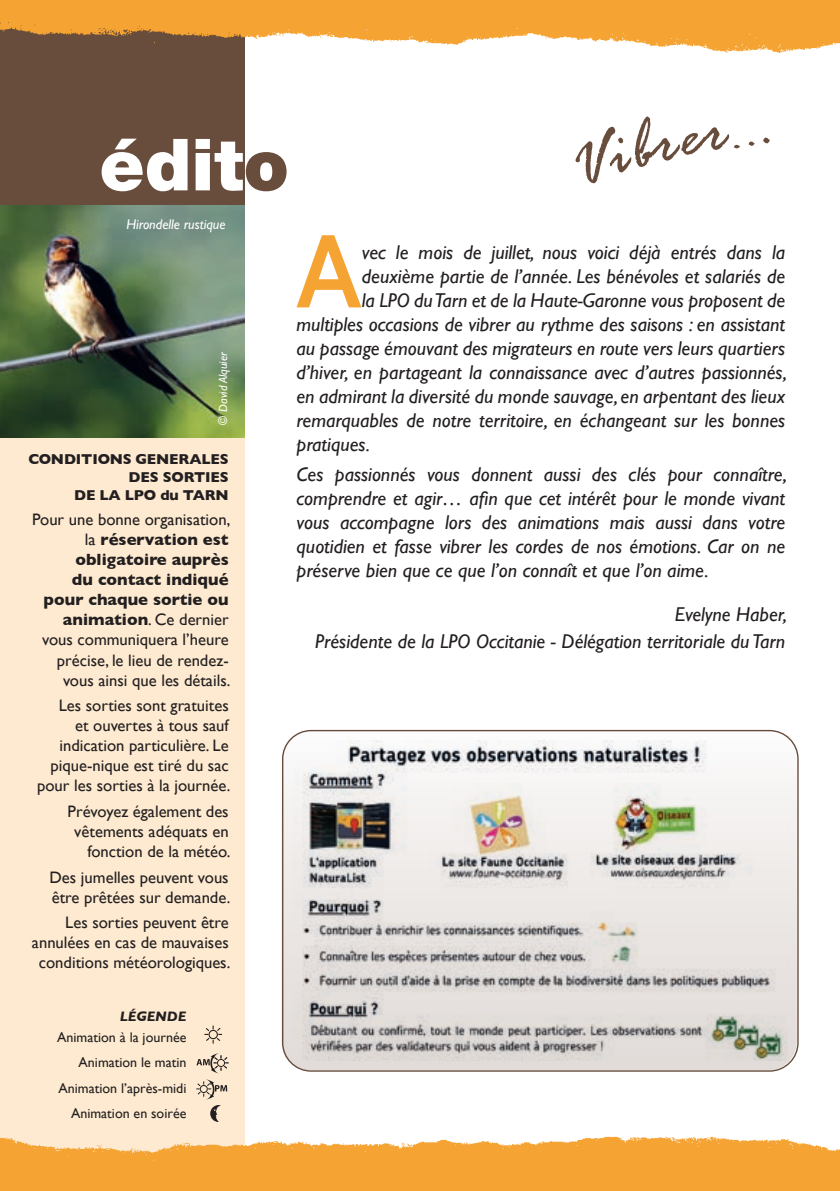
<style>
.page{position:relative;width:840px;height:1191px;background:#fff}
.page>*{position:absolute;margin:0;border:0;box-sizing:border-box;transform-origin:0 0}
.t1{font:600 105.8px "Gill Sans";color:#f5a332;scale:.85 1}
.t2{font:900 72px "Helvetica Neue LT Std";color:#fff}
.t3{font:italic 20px/24px "Gill Sans";color:#231f20;text-align:justify}
.t4{font:16.6px/20px "Gill Sans";color:#231f20;text-align:right}
.t5{font:700 14.6px/18px "Gill Sans";letter-spacing:-.01em;color:#231f20;text-align:right}
.t6{font:14px/25.2px "Gill Sans";color:#231f20;text-align:right}
.t7{font:italic 14px "Gill Sans";color:#fff}
.t8{font:italic 700 14px "Gill Sans";color:#231f20}
.t9{font:italic 12px "Gill Sans";color:#fff}
.s1{color:#684d3d}
.s2{font-weight:700}
</style>
<div class="page">
<img style="left:839px;top:0;width:1px;height:1189px">
<div style="left:0;top:438px;width:244px;height:723px;background:#fdead0"></div>
<div style="left:0;top:0;width:244px;height:210px;background:#684d3d"></div>
<img style="left:0;top:205px;width:244px;height:233px">
<svg style="left:196px;top:1079px;width:31px;height:20px"></svg>
<svg style="left:196px;top:1053px;width:32px;height:20px"></svg>
<svg style="left:210px;top:1105px;width:11px;height:17px"></svg>
<svg style="left:204px;top:1025px;width:18px;height:18px"></svg>
<svg style="left:281px;top:730px;width:515px;height:340px"></svg>
<img style="left:0;top:1132px;width:839px;height:59px">
<img style="left:0;top:0;width:839px;height:60px">
<h2 class="t2" style="left:99px;top:122px;width:191px">édit<span class="s1">o</span></h2>
<p class="t7" style="left:126px;top:216px;width:101px">Hirondelle rustique</p>
<p class="t9" style="left:216px;top:425px;width:74px;rotate:-90deg">© David Alquier</p>
<p class="t5" style="left:28px;top:449px;width:202px">CONDITIONS GENERALES<br>DES SORTIES<br>DE LA LPO du TARN</p>
<p class="t4" style="left:32px;top:509px;width:200px">Pour une bonne organisation, la <span class="s2">réservation est obligatoire auprès<br>du contact indiqué pour chaque sortie ou animation</span>. Ce dernier vous communiquera l’heure précise, le lieu de rendez&shy;vous ainsi que les détails.</p>
<p class="t4" style="left:37px;top:695px;width:195px">Les sorties sont gratuites<br>et ouvertes à tous sauf indication particulière. Le pique-nique est tiré du sac pour les sorties à la journée.</p>
<p class="t4" style="left:68px;top:801px;width:164px">Prévoyez également des vêtements adéquats en fonction de la météo.</p>
<p class="t4" style="left:49px;top:866px;width:182px;text-align:left">Des jumelles peuvent vous être prêtées sur demande.</p>
<p class="t4" style="left:32px;top:912px;width:200px">Les sorties peuvent être annulées en cas de mauvaises conditions météorologiques.</p>
<h1 class="t1" style="left:296px;top:208px;width:79px">A</h1>
<p class="t3" style="left:361px;top:241px;width:424px">vec le mois de juillet, nous voici déjà entrés dans la</p>
<p class="t3" style="left:361px;top:265px;width:424px">deuxième partie de l’année. Les bénévoles et salariés de</p>
<p class="t3" style="left:361px;top:289px;width:424px">la LPO du Tarn et de la Haute-Garonne vous proposent de</p>
<p class="t3" style="left:296px;top:313px;width:490px">multiples occasions de vibrer au rythme des saisons : en assistant</p>
<p class="t3" style="left:296px;top:337px;width:490px">au passage émouvant des migrateurs en route vers leurs quartiers</p>
<p class="t3" style="left:296px;top:361px;width:492px">d’hiver, en partageant la connaissance avec d’autres passionnés,</p>
<p class="t3" style="left:296px;top:385px;width:490px">en admirant la diversité du monde sauvage, en arpentant des lieux</p>
<p class="t3" style="left:296px;top:409px;width:490px">remarquables de notre territoire, en échangeant sur les bonnes</p>
<p class="t3" style="left:296px;top:433px;width:75px">pratiques.</p>
<p class="t3" style="left:296px;top:462px;width:492px">Ces passionnés vous donnent aussi des clés pour connaître, comprendre et agir… afin que cet intérêt pour le monde vivant vous accompagne lors des animations mais aussi dans votre quotidien et fasse vibrer les cordes de nos émotions. Car on ne préserve bien que ce que l’on connaît et que l’on aime.</p>
<p class="t3" style="left:315px;top:601px;width:473px;line-height:27px;text-align:right">Evelyne Haber,<br>Présidente de la LPO Occitanie - Délégation territoriale du Tarn</p>
<p class="t8" style="left:120px;top:1008px;width:68px">LÉGENDE</p>
<p class="t6" style="left:57px;top:1024px;width:131px">Animation à la journée<br>Animation le matin<br>Animation l’après-midi<br>Animation en soirée</p>
</div>
